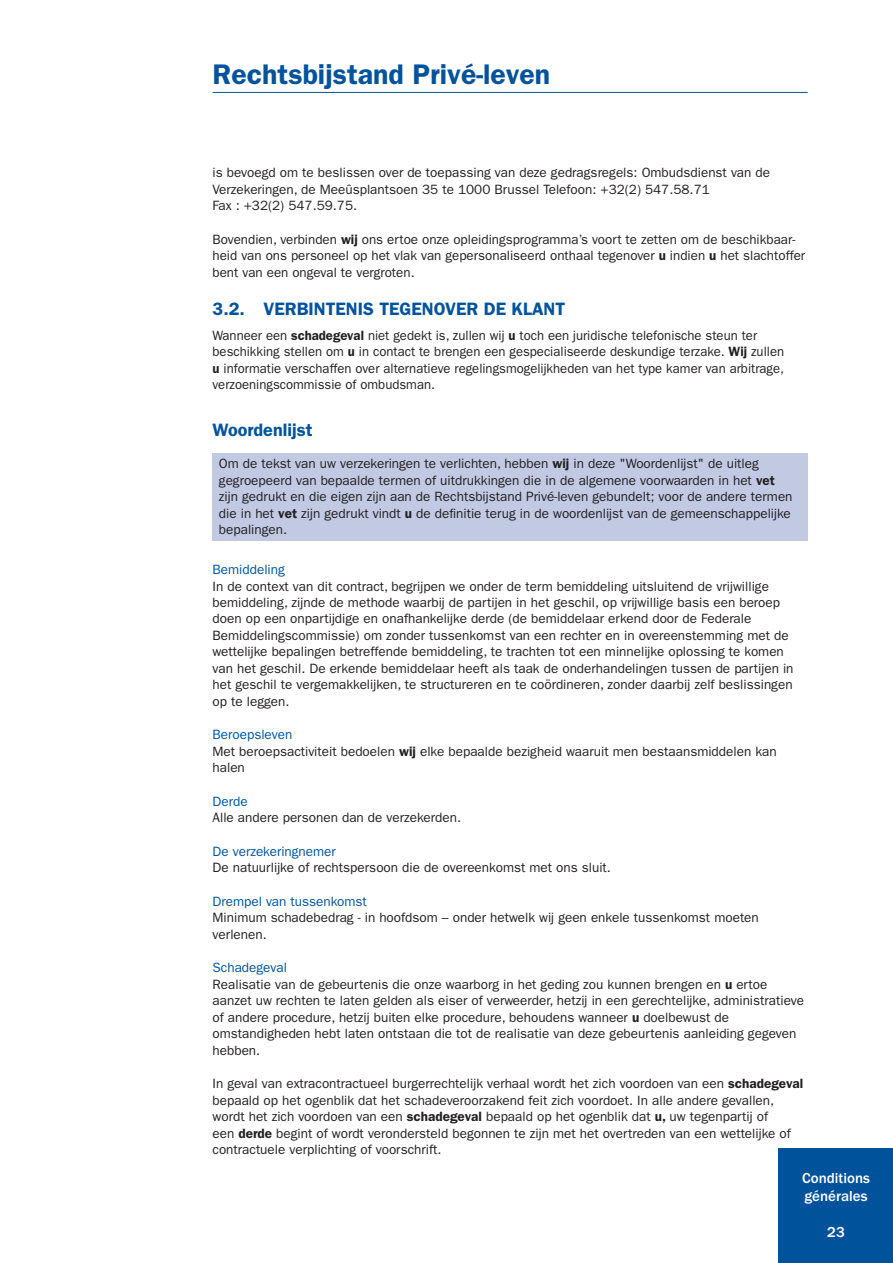
<style>
.page{position:relative;width:893px;height:1263px;background:#fff}
.page>*{position:absolute;margin:0;border:0;box-sizing:border-box;transform-origin:0 0}
.t1{font:600 28.5px "ITC Franklin Gothic Std";color:#00539b}
.t2{font:600 18px "ITC Franklin Gothic Std";color:#00539b}
.t3{font:500 15px/18px "ITC Franklin Gothic Std";color:#fff}
.t4{font:13.5px/16.5px "ITC Franklin Gothic Std";color:#231f20}
.t5{font:13.5px "ITC Franklin Gothic Std";color:#00539b}
.s1{font-weight:600}
.s2{color:#00539b}
</style>
<div class="page">
<div style="left:779px;top:1149px;width:114px;height:114px;background:#00539b"></div>
<hr style="left:213px;top:92px;width:595px;height:1px;background:#00539b">
<div style="left:213px;top:453px;width:595px;height:88px;background:#c1c9e3"></div>
<h1 class="t1" style="left:213px;top:63px;width:339px">Rechtsbijstand Privé-leven</h1>
<p class="t4" style="left:213px;top:165px;width:559px">is bevoegd om te beslissen over de toepassing van deze gedragsregels: Ombudsdienst van de<br>Verzekeringen, de Meeûsplantsoen 35 te 1000 Brussel Telefoon: +32(2) 547.58.71<br>Fax : +32(2) 547.59.75.</p>
<p class="t4" style="left:213px;top:232px;width:594px">Bovendien, verbinden <span class="s1">wij</span> ons ertoe onze opleidingsprogramma’s voort te zetten om de beschikbaar&shy;heid van ons personeel op het vlak van gepersonaliseerd onthaal tegenover <span class="s1">u</span> indien <span class="s1">u</span> het slachtoffer bent van een ongeval te vergroten.</p>
<h2 class="t2" style="left:213px;top:302px;width:354px">3.2. VERBINTENIS TEGENOVER DE KLANT</h2>
<p class="t4" style="left:213px;top:328px;width:573px">Wanneer een <span class="s1">schadegeval</span> niet gedekt is, zullen wij <span class="s1">u</span> toch een juridische telefonische steun ter beschikking stellen om <span class="s1">u</span> in contact te brengen een gespecialiseerde deskundige terzake. <span class="s1">Wij</span> zullen <span class="s1">u</span> informatie verschaffen over alternatieve regelingsmogelijkheden van het type kamer van arbitrage, verzoeningscommissie of ombudsman.</p>
<h2 class="t2" style="left:213px;top:423px;width:102px">Woordenlijst</h2>
<p class="t4" style="left:219px;top:456px;width:575px">Om de tekst van uw verzekeringen te verlichten, hebben <span class="s1">wij</span> in deze "Woordenlijst" de uitleg gegroepeerd van bepaalde termen of uitdrukkingen die in de algemene voorwaarden in het <span class="s1">vet </span>zijn gedrukt en die eigen zijn aan de Rechtsbijstand Privé-leven gebundelt; voor de andere termen die in het <span class="s1">vet</span> zijn gedrukt vindt <span class="s1">u</span> de definitie terug in de woordenlijst van de gemeenschappelijke bepalingen.</p>
<p class="t5" style="left:213px;top:564px;width:74px">Bemiddeling</p>
<p class="t4" style="left:213px;top:579px;width:582px">In de context van dit contract, begrijpen we onder de term bemiddeling uitsluitend de vrijwillige bemiddeling, zijnde de methode waarbij de partijen in het geschil, op vrijwillige basis een beroep doen op een onpartijdige en onafhankelijke derde (de bemiddelaar erkend door de Federale Bemiddelingscommissie) om zonder tussenkomst van een rechter en in overeenstemming met de wettelijke bepalingen betreffende bemiddeling, te trachten tot een minnelijke oplossing te komen van het geschil. De erkende bemiddelaar heeft als taak de onderhandelingen tussen de partijen in het geschil te vergemakkelijken, te structureren en te coördineren, zonder daarbij zelf beslissingen op te leggen.</p>
<p class="t4" style="left:213px;top:728px;width:566px"><span class="s2">Beroepsleven<br></span>Met beroepsactiviteit bedoelen <span class="s1">wij</span> elke bepaalde bezigheid waaruit men bestaansmiddelen kan halen</p>
<p class="t5" style="left:213px;top:796px;width:37px">Derde</p>
<p class="t4" style="left:213px;top:810px;width:250px">Alle andere personen dan de verzekerden.</p>
<p class="t5" style="left:213px;top:846px;width:125px">De verzekeringnemer</p>
<p class="t4" style="left:213px;top:860px;width:400px">De natuurlijke of rechtspersoon die de overeenkomst met ons sluit.</p>
<p class="t5" style="left:213px;top:896px;width:156px">Drempel van tussenkomst</p>
<p class="t4" style="left:213px;top:910px;width:548px">Minimum schadebedrag - in hoofdsom – onder hetwelk wij geen enkele tussenkomst moeten verlenen.</p>
<p class="t4" style="left:213px;top:960px;width:593px"><span class="s2">Schadegeval<br></span>Realisatie van de gebeurtenis die onze waarborg in het geding zou kunnen brengen en <span class="s1">u</span> ertoe aanzet uw rechten te laten gelden als eiser of verweerder, hetzij in een gerechtelijke, administratieve of andere procedure, hetzij buiten elke procedure, behoudens wanneer <span class="s1">u</span> doelbewust de omstandigheden hebt laten ontstaan die tot de realisatie van deze gebeurtenis aanleiding gegeven hebben.</p>
<p class="t4" style="left:213px;top:1076px;width:592px">In geval van extracontractueel burgerrechtelijk verhaal wordt het zich voordoen van een <span class="s1">schadegeval </span>bepaald op het ogenblik dat het schadeveroorzakend feit zich voordoet. In alle andere gevallen, wordt het zich voordoen van een <span class="s1">schadegeval</span> bepaald op het ogenblik dat <span class="s1">u,</span> uw tegenpartij of<br>een <span class="s1">derde</span> begint of wordt verondersteld begonnen te zijn met het overtreden van een wettelijke of contractuele verplichting of voorschrift.</p>
<p class="t3" style="left:802px;top:1170px;width:69px">Conditions générales</p>
<p class="t3" style="left:827px;top:1224px;width:19px">23</p>
</div>
